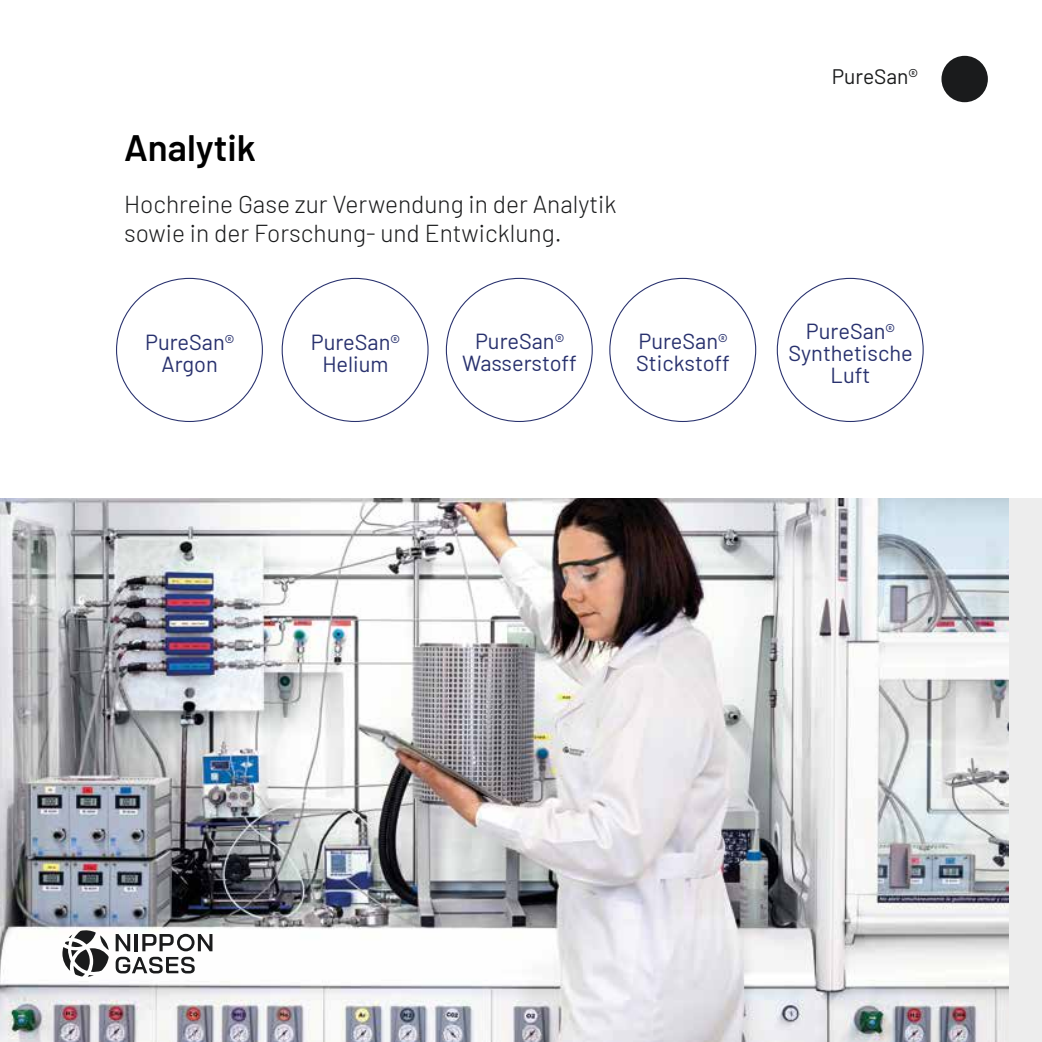
<style>
.page{position:relative;width:1042px;height:1042px;background:#fff}
.page>*{position:absolute;margin:0;border:0;box-sizing:border-box;transform-origin:0 0}
.t1{font:600 36.75px "Barlow";color:#000}
.t2{font:300 24.5px/29.4px "Barlow";color:#1a1b1c}
.t3{font:21.88px/21.9px "Barlow";color:#28316e;text-align:center}
.t4{font:21px "Barlow";color:#1a1b1c}
.s1{font-size:21px}
</style>
<div class="page">
<img style="left:0;top:499px;width:1009px;height:543px">
<div style="left:941px;top:56px;width:47px;height:46px;background:#1a1b1c;border-radius:50%"></div>
<svg style="left:116px;top:957px;width:79px;height:16px"></svg>
<svg style="left:116px;top:934px;width:14px;height:17px"></svg>
<hr style="left:135px;top:934px;width:3px;height:17px;background:#1a1b1c">
<svg style="left:142px;top:934px;width:70px;height:17px"></svg>
<svg style="left:62px;top:929px;width:47px;height:47px"></svg>
<div style="left:1009px;top:499px;width:33px;height:543px;background:#ededed"></div>
<svg style="left:116px;top:278px;width:147px;height:144px"></svg>
<svg style="left:282px;top:278px;width:146px;height:144px"></svg>
<svg style="left:446px;top:278px;width:147px;height:144px"></svg>
<svg style="left:609px;top:278px;width:147px;height:144px"></svg>
<svg style="left:777px;top:278px;width:146px;height:144px"></svg>
<h1 class="t1" style="left:124px;top:121px;width:134px">Analytik</h1>
<p class="t2" style="left:124px;top:188px;width:494px">Hochreine Gase zur Verwendung in der Analytik sowie in der Forschung- und Entwicklung.</p>
<p class="t4" style="left:832px;top:61px;width:88px">PureSan®</p>
<p class="t3" style="left:145px;top:330px;width:91px">PureSan<span class="s1">®<br></span>Argon</p>
<p class="t3" style="left:311px;top:330px;width:91px">PureSan<span class="s1">®<br></span>Helium</p>
<p class="t3" style="left:462px;top:328px;width:116px">PureSan<span class="s1">®<br></span>Wasserstoff</p>
<p class="t3" style="left:636px;top:328px;width:95px;text-align:left">PureSan<span class="s1">®<br></span>Stickstoff</p>
<p class="t3" style="left:788px;top:319px;width:126px">PureSan<span class="s1">®<br></span>Synthetische<br>Luft</p>
</div>
